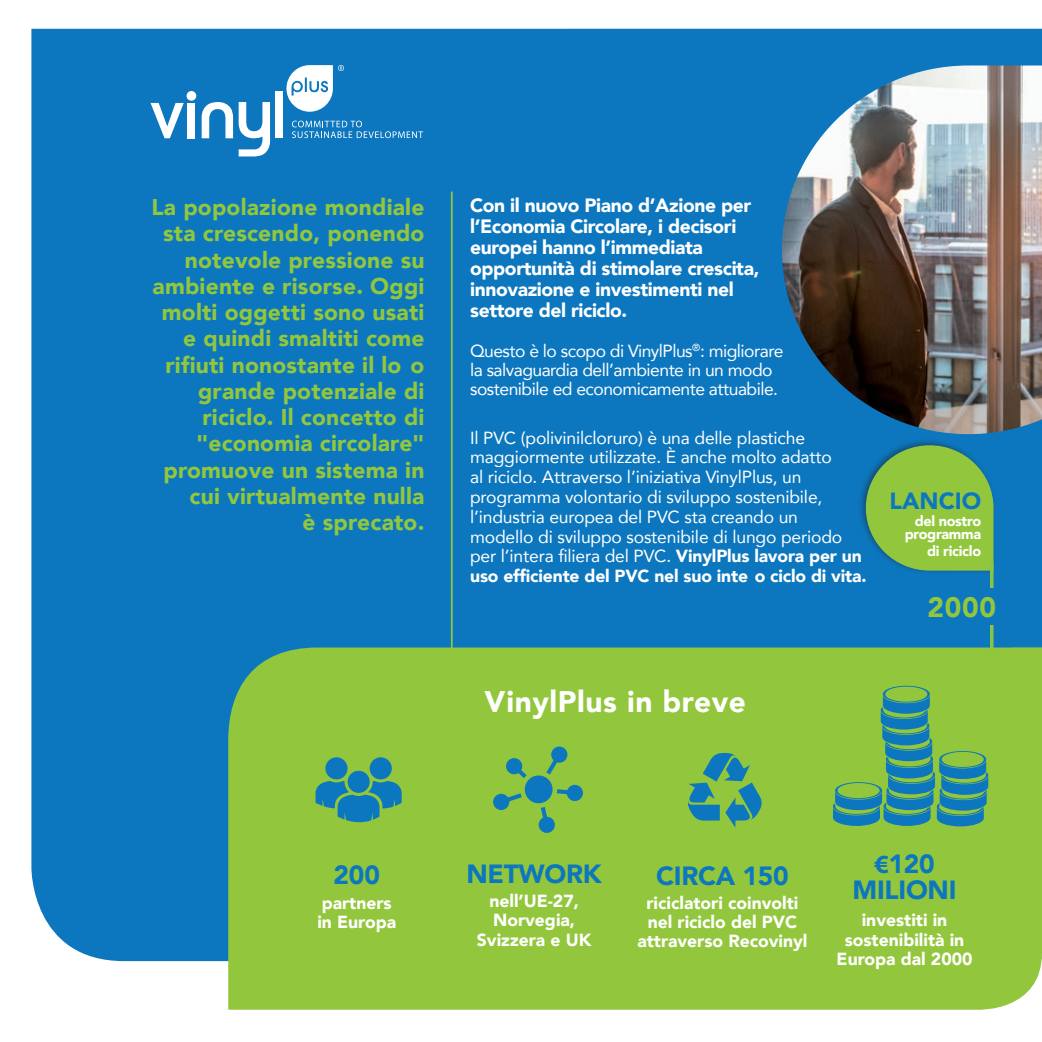
<style>
.page{position:relative;width:1042px;height:1042px;background:#fff}
.page>*{position:absolute;margin:0;border:0;box-sizing:border-box;transform-origin:0 0}
.t1{font:900 29.75px "Avenir";letter-spacing:.02em;color:#fff}
.t2{font:900 28px "Avenir";color:#92c73d}
.t3{font:900 26.25px/25.9px "Avenir";letter-spacing:-.01em;color:#0c77be;text-align:center}
.t4{font:900 23.45px "Avenir";color:#0c77be}
.t5{font:900 22.75px/26.2px "Avenir";letter-spacing:.01em;color:#92c73d;text-align:right}
.t6{font:900 19.25px/21px "Avenir";letter-spacing:-.02em;color:#fff}
.t7{font:17.5px/19.8px "Avenir";letter-spacing:-.01em;color:#fff}
.t8{font:900 17.5px/19.2px "Avenir";color:#fff;text-align:center}
.t9{font:17.5px/19.2px "Avenir";letter-spacing:-.03em;color:#fff}
.t10{font:900 14.35px/12.6px "Avenir";letter-spacing:-.025em;color:#fff;text-align:right}
.s1{font-weight:900}
.s2{font-family:"Myriad Pro";font-weight:700}
</style>
<div class="page">
<div style="left:31px;top:29px;width:1011px;height:932px;background:#0c77be"></div>
<div style="left:228px;top:647px;width:814px;height:363px;background:#92c73d"></div>
<img style="left:782px;top:65px;width:260px;height:369px">
<svg style="left:1003px;top:484px;width:39px;height:177px;background:#167db3"></svg>
<div style="left:858px;top:438px;width:138px;height:137px;background:#231f20;opacity:.45"></div>
<svg style="left:866px;top:445px;width:127px;height:125px;background:#7cb94f"></svg>
<hr style="left:990px;top:561px;width:3px;height:90px;background:#88c545">
<svg style="left:447px;top:190px;width:42px;height:508px;background:#1e81ac"></svg>
<div style="left:348px;top:771px;width:22px;height:22px;background:#0c77be;border-radius:50%"></div>
<div style="left:370px;top:757px;width:22px;height:22px;background:#0c77be;border-radius:50%"></div>
<div style="left:325px;top:757px;width:22px;height:22px;background:#0c77be;border-radius:50%"></div>
<svg style="left:315px;top:781px;width:87px;height:42px;background:#3a9291"></svg>
<div style="left:938px;top:588px;width:69px;height:36px;background:#0c77be"></div>
<svg style="left:506px;top:758px;width:21px;height:20px"></svg>
<svg style="left:546px;top:746px;width:21px;height:28px"></svg>
<svg style="left:557px;top:785px;width:26px;height:16px"></svg>
<svg style="left:539px;top:807px;width:16px;height:26px"></svg>
<svg style="left:493px;top:793px;width:29px;height:17px"></svg>
<div style="left:525px;top:775px;width:27px;height:28px;background:#0c77be;border-radius:50%"></div>
<svg style="left:687px;top:753px;width:76px;height:75px;background:#5aa572"></svg>
<svg style="left:833px;top:686px;width:155px;height:140px;background:#60a96c"></svg>
<svg style="left:292px;top:121px;width:131px;height:17px;background:#358ec9"></svg>
<svg style="left:151px;top:103px;width:33px;height:35px"></svg>
<div style="left:188px;top:103px;width:7px;height:35px;background:#fff"></div>
<svg style="left:202px;top:102px;width:31px;height:36px"></svg>
<svg style="left:239px;top:102px;width:31px;height:54px"></svg>
<div style="left:275px;top:91px;width:8px;height:47px;background:#fff"></div>
<div style="left:187px;top:91px;width:9px;height:10px;background:#fff;border-radius:50%"></div>
<svg style="left:286px;top:65px;width:58px;height:47px"></svg>
<p class="t5" style="left:151px;top:193px;width:274px">La popolazione mondiale sta crescendo, ponendo notevole pressione su ambiente e risorse. Oggi molti oggetti sono usati e quindi smaltiti come rifiuti nonostante il lo o grande potenziale di riciclo. Il concetto di "economia circolare" promuove un sistema in cui virtualmente nulla<br>è sprecato.</p>
<p class="t6" style="left:470px;top:194px;width:291px">Con il nuovo Piano d’Azione per l’Economia Circolare, i decisori europei hanno l’immediata opportunità di stimolare crescita, innovazione e investimenti nel settore del riciclo.</p>
<p class="t9" style="left:470px;top:341px;width:315px">Questo è lo scopo di VinylPlus<sup>®</sup>: migliorare la salvaguardia dell’ambiente in un modo sostenibile ed economicamente attuabile.</p>
<p class="t7" style="left:470px;top:427px;width:398px">Il PVC (polivinilcloruro) è una delle plastiche maggiormente utilizzate. È anche molto adatto<br>al riciclo. Attraverso l’iniziativa VinylPlus, un programma volontario di sviluppo sostenibile, l’industria europea del PVC sta creando un<br>modello di sviluppo sostenibile di lungo periodo per l’intera filiera del PVC. <span class="s1">VinylPlus lavora per un uso efficiente del PVC nel suo inte o ciclo di vita.</span></p>
<h3 class="t4" style="left:889px;top:480px;width:93px">LANCIO</h3>
<p class="t10" style="left:905px;top:514px;width:78px">del nostro programma</p>
<p class="t10" style="left:927px;top:544px;width:55px">di riciclo</p>
<h2 class="t2" style="left:927px;top:583px;width:70px">2000</h2>
<h1 class="t1" style="left:485px;top:676px;width:263px">VinylPlus in breve</h1>
<h3 class="t3" style="left:333px;top:861px;width:48px">200</h3>
<p class="t8" style="left:317px;top:892px;width:80px;text-align:left">partners in Europa</p>
<h3 class="t3" style="left:466px;top:860px;width:137px">NETWORK</h3>
<p class="t8" style="left:477px;top:891px;width:116px">nell’UE-27,<br>Norvegia,<br>Svizzera e UK</p>
<h3 class="t3" style="left:656px;top:862px;width:134px">CIRCA 150</h3>
<p class="t8" style="left:637px;top:892px;width:172px">riciclatori coinvolti nel riciclo del PVC attraverso Recovinyl</p>
<h3 class="t3" style="left:852px;top:850px;width:105px"><span class="s2">€</span>120<br>MILIONI</h3>
<p class="t8" style="left:836px;top:910px;width:137px">investiti in sostenibilità in<br>Europa dal 2000</p>
</div>
